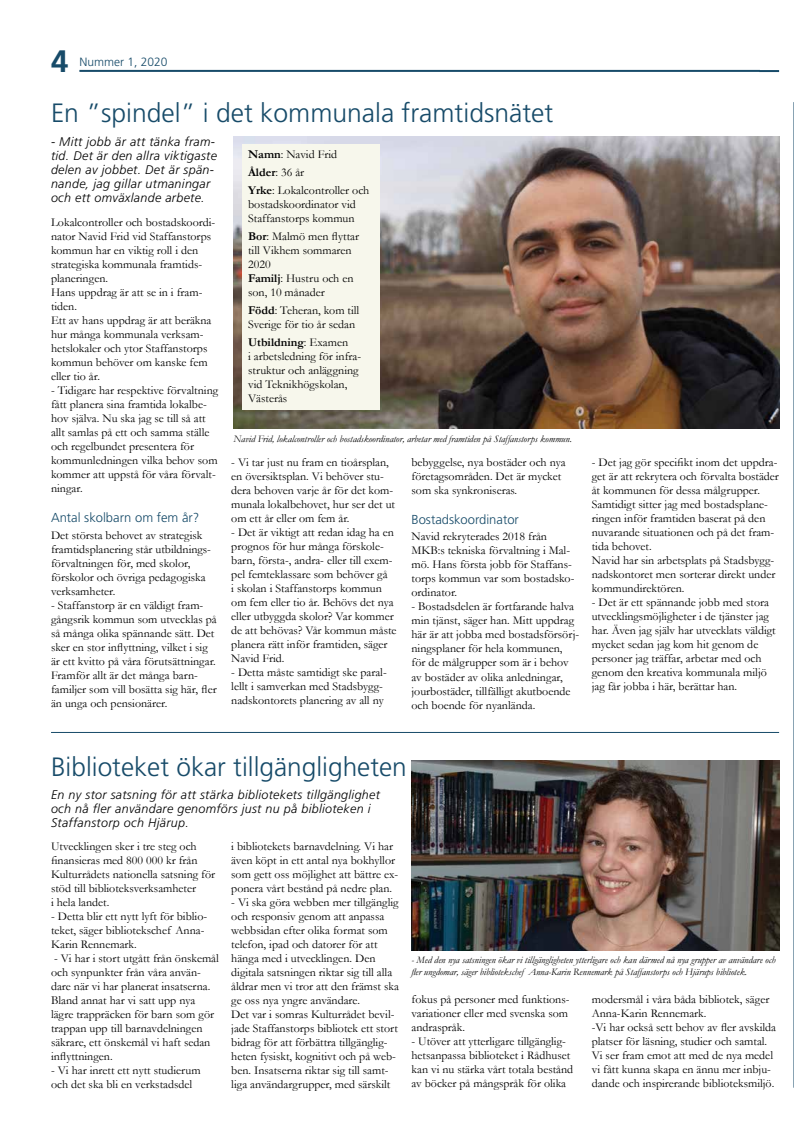
<style>
.page{position:relative;width:794px;height:1126px;background:#fff}
.page>*{position:absolute;margin:0;border:0;box-sizing:border-box;transform-origin:0 0}
.t1{font:700 31px "Frutiger";color:#174b69}
.t2{font:300 26.5px "Frutiger";color:#174b69}
.t3{font:300 13px "Frutiger";color:#174b69}
.t4{font:italic 300 12.5px/14px "Frutiger";letter-spacing:.025em;color:#000}
.t5{font:12px/14px "Garamond";color:#000}
.t6{font:300 12px "Frutiger";color:#174b69}
.t7{font:italic 10px/12px "Garamond";color:#000}
.s1{font-weight:700}
</style>
<div class="page">
<hr style="left:79px;top:70px;width:681px;height:2px;background:#174b69">
<img style="left:233px;top:136px;width:546px;height:292px">
<div style="left:242px;top:145px;width:138px;height:265px;background:#f7f7ec"></div>
<img style="left:411px;top:760px;width:368px;height:190px">
<hr style="left:51px;top:732px;width:728px;height:1px;background:#174b69">
<hr style="left:793px;top:102px;width:1px;height:985px;background:#174b69">
<hr style="left:759px;top:70px;width:20px;height:2px;background:#174b69">
<h1 class="t1" style="left:51px;top:43px;width:19px">4</h1>
<p class="t6" style="left:79px;top:55px;width:90px">Nummer 1, 2020</p>
<h2 class="t2" style="left:51px;top:98px;width:504px">En ”spindel” i det kommunala framtidsnätet</h2>
<p class="t5" style="left:248px;top:145px;width:123px;line-height:18px"><span class="s1">Namn</span>: Navid Frid<br><span class="s1">Ålder</span>: 36 år<br><span class="s1">Yrke</span>: Lokalcontroller och</p>
<p class="t5" style="left:248px;top:197px;width:109px">bostadskoordinator vid<br>Staffanstorps kommun</p>
<p class="t5" style="left:248px;top:229px;width:112px"><span class="s1">Bor</span>: Malmö men flyttar till Vikhem sommaren<br>2020<br><span class="s1">Familj</span>: Hustru och en son, 10 månader</p>
<p class="t5" style="left:248px;top:303px;width:113px"><span class="s1">Född</span>: Teheran, kom till<br>Sverige för tio år sedan</p>
<p class="t5" style="left:248px;top:335px;width:115px"><span class="s1">Utbildning</span>: Examen<br>i arbetsledning för infra&shy;struktur och anläggning vid Teknikhögskolan,<br>Västerås</p>
<p class="t4" style="left:51px;top:134px;width:167px">- Mitt jobb är att tänka fram&shy;tid. Det är den allra viktigaste delen av jobbet. Det är spän&shy;nande, jag gillar utmaningar och ett omväxlande arbete.</p>
<p class="t5" style="left:51px;top:215px;width:166px">Lokalcontroller och bostadskoordi&shy;nator Navid Frid vid Staffanstorps kommun har en viktig roll i den strategiska kommunala framtids&shy;planeringen.<br>Hans uppdrag är att se in i fram&shy;tiden.<br>Ett av hans uppdrag är att beräkna hur många kommunala verksam&shy;hetslokaler och ytor Staffanstorps kommun behöver om kanske fem eller tio år.</p>
<p class="t5" style="left:51px;top:383px;width:169px">- Tidigare har respektive förvaltning fått planera sina framtida lokalbe&shy;hov själva. Nu ska jag se till så att allt samlas på ett och samma ställe och regelbundet presentera för kommunledningen vilka behov som kommer att uppstå för våra förvalt&shy;ningar.</p>
<p class="t3" style="left:51px;top:510px;width:150px">Antal skolbarn om fem år?</p>
<p class="t5" style="left:51px;top:527px;width:161px">Det största behovet av strategisk framtidsplanering står utbildnings&shy;förvaltningen för, med skolor, förskolor och övriga pedagogiska verksamheter.</p>
<p class="t5" style="left:51px;top:597px;width:167px">- Staffanstorp är en väldigt fram&shy;gångsrik kommun som utvecklas på så många olika spännande sätt. Det sker en stor inflyttning, vilket i sig är ett kvitto på våra förutsättningar.<br>Framför allt är det många barn&shy;familjer som vill bosätta sig här, fler än unga och pensionärer.</p>
<p class="t7" style="left:233px;top:432px;width:340px">Navid Frid, lokalcontroller och bostadskoordinator, arbetar med framtiden på Staffanstorps kommun.</p>
<p class="t5" style="left:411px;top:455px;width:156px">bebyggelse, nya bostäder och nya företagsområden. Det är mycket som ska synkroniseras.</p>
<p class="t3" style="left:411px;top:511px;width:109px">Bostadskoordinator</p>
<p class="t5" style="left:411px;top:529px;width:164px">Navid rekryterades 2018 från<br>MKB:s tekniska förvaltning i Mal&shy;mö. Hans första jobb för Staffans&shy;torps kommun var som bostadsko&shy;ordinator.</p>
<p class="t5" style="left:411px;top:599px;width:169px">- Bostadsdelen är fortfarande halva min tjänst, säger han. Mitt uppdrag här är att jobba med bostadsförsörj&shy;ningsplaner för hela kommunen, för de målgrupper som är i behov av bostäder av olika anledningar, jourbostäder, tillfälligt akutboende och boende för nyanlända.</p>
<p class="t5" style="left:231px;top:455px;width:165px">- Vi tar just nu fram en tioårsplan, en översiktsplan. Vi behöver stu&shy;dera behoven varje år för det kom&shy;munala lokalbehovet, hur ser det ut om ett år eller om fem år.</p>
<p class="t5" style="left:231px;top:525px;width:167px">- Det är viktigt att redan idag ha en prognos för hur många förskole&shy;barn, första-, andra- eller till exem&shy;pel femteklassare som behöver gå<br>i skolan i Staffanstorps kommun om fem eller tio år. Behövs det nya eller utbyggda skolor? Var kommer de att behövas? Vår kommun måste planera rätt inför framtiden, säger<br>Navid Frid.</p>
<p class="t5" style="left:231px;top:665px;width:157px">- Detta måste samtidigt ske paral&shy;lellt i samverkan med Stadsbygg&shy;nadskontorets planering av all ny</p>
<p class="t5" style="left:592px;top:455px;width:189px">- Det jag gör specifikt inom det uppdra&shy;get är att rekrytera och förvalta bostäder åt kommunen för dessa målgrupper.<br>Samtidigt sitter jag med bostadsplane&shy;ringen inför framtiden baserat på den nuvarande situationen och på det fram&shy;tida behovet.<br>Navid har sin arbetsplats på Stadsbygg&shy;nadskontoret men sorterar direkt under kommundirektören.</p>
<p class="t5" style="left:592px;top:595px;width:185px">- Det är ett spännande jobb med stora utvecklingsmöjligheter i de tjänster jag har. Även jag själv har utvecklats väldigt mycket sedan jag kom hit genom de personer jag träffar, arbetar med och genom den kreativa kommunala miljö jag får jobba i här, berättar han.</p>
<h2 class="t2" style="left:51px;top:752px;width:357px">Biblioteket ökar tillgängligheten</h2>
<p class="t4" style="left:51px;top:788px;width:330px">En ny stor satsning för att stärka bibliotekets tillgänglighet och nå fler användare genomförs just nu på biblioteken i<br>Staffanstorp och Hjärup.</p>
<p class="t5" style="left:231px;top:839px;width:168px">i bibliotekets barnavdelning. Vi har även köpt in ett antal nya bokhyllor som gett oss möjlighet att bättre ex&shy;ponera vårt bestånd på nedre plan.</p>
<p class="t5" style="left:231px;top:895px;width:169px">- Vi ska göra webben mer tillgänglig och responsiv genom att anpassa webbsidan efter olika format som telefon, ipad och datorer för att hänga med i utvecklingen. Den digitala satsningen riktar sig till alla åldrar men vi tror att den främst ska ge oss nya yngre användare.<br>Det var i somras Kulturrådet bevil&shy;jade Staffanstorps bibliotek ett stort bidrag för att förbättra tillgänglig&shy;heten fysiskt, kognitivt och på web&shy;ben. Insatserna riktar sig till samt&shy;liga användargrupper, med särskilt</p>
<p class="t5" style="left:51px;top:839px;width:166px">Utvecklingen sker i tre steg och finansieras med 800 000 kr från<br>Kulturrådets nationella satsning för stöd till biblioteksverksamheter<br>i hela landet.</p>
<p class="t5" style="left:51px;top:909px;width:158px">- Detta blir ett nytt lyft för biblio&shy;teket, säger bibliotekschef Anna-<br>Karin Rennemark.</p>
<p class="t5" style="left:51px;top:951px;width:169px">- Vi har i stort utgått från önskemål och synpunkter från våra använ&shy;dare när vi har planerat insatserna.<br>Bland annat har vi satt upp nya lägre trappräcken för barn som gör trappan upp till barnavdelningen säkrare, ett önskemål vi haft sedan inflyttningen.</p>
<p class="t5" style="left:51px;top:1063px;width:151px">- Vi har inrett ett nytt studierum och det ska bli en verkstadsdel</p>
<p class="t7" style="left:411px;top:953px;width:366px">- Med den nya satsningen ökar vi tillgängligheten ytterligare och kan därmed nå nya grupper av användare och fler ungdomar, säger bibliotekschef Anna-Karin Rennemark på Staffanstorps och Hjärups bibliotek.</p>
<p class="t5" style="left:411px;top:992px;width:159px;text-align:justify">fokus på personer med funktions&shy;variationer eller med svenska som andraspråk.</p>
<p class="t5" style="left:411px;top:1034px;width:163px">- Utöver att ytterligare tillgänglig&shy;hetsanpassa biblioteket i Rådhuset kan vi nu stärka vårt totala bestånd av böcker på mångspråk för olika</p>
<p class="t5" style="left:592px;top:992px;width:186px">modersmål i våra båda bibliotek, säger Anna-Karin Rennemark.<br>-Vi har också sett behov av fler avskilda platser för läsning, studier och samtal.<br>Vi ser fram emot att med de nya medel vi fått kunna skapa en ännu mer inbju&shy;dande och inspirerande biblioteksmiljö.</p>
</div>
